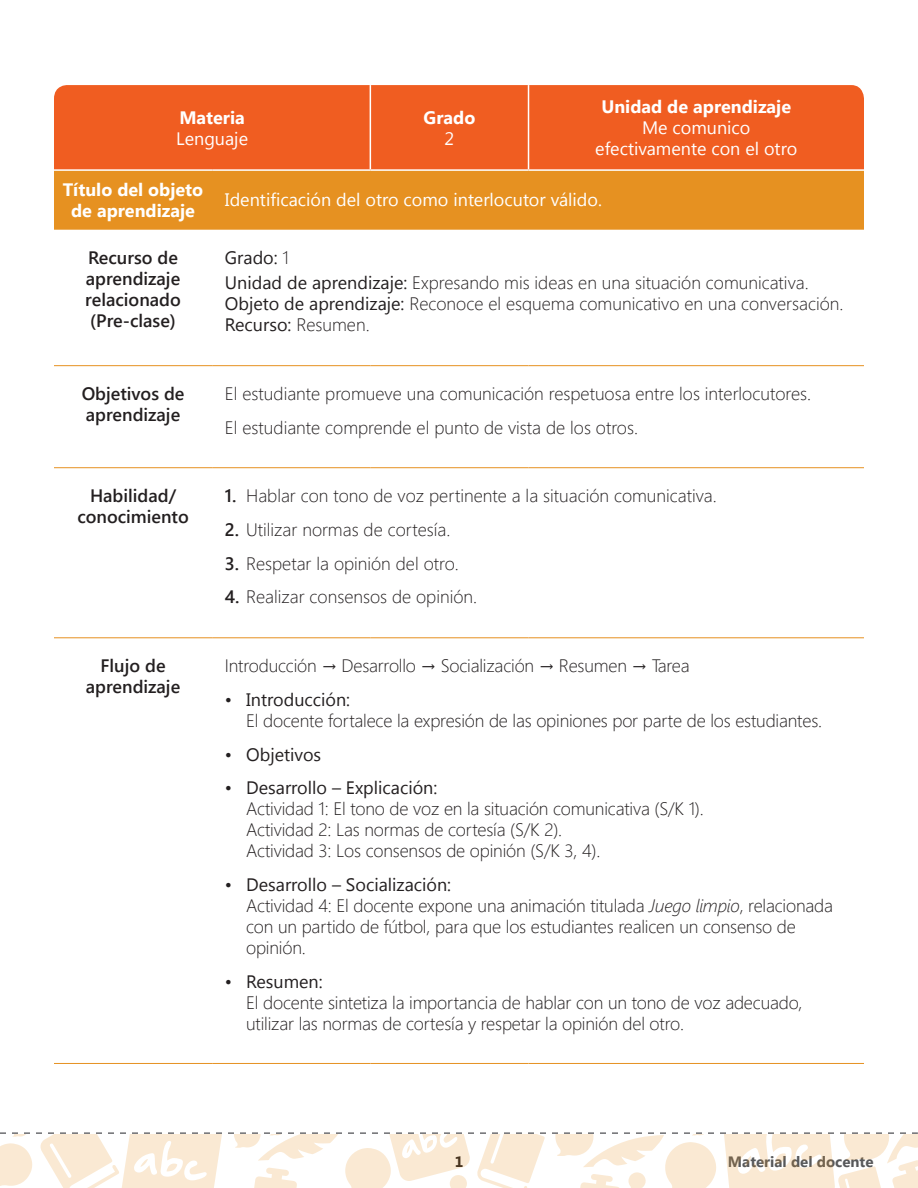
<style>
.page{position:relative;width:918px;height:1188px;background:#fff}
.page>*{position:absolute;margin:0;border:0;box-sizing:border-box;transform-origin:0 0}
.t1{font:300 18px/21px "Segoe UI";letter-spacing:-.01em;color:#231f20}
.t2{font:600 18px/21px "Segoe UI";color:#231f20}
.t3{font:18px/21px "Segoe UI";color:#fff;text-align:center}
.t4{font:700 18px/21px "Segoe UI";color:#fff;text-align:center}
.t5{font:18px "Segoe UI";color:#231f20}
.t6{font:700 15px "Segoe UI";color:#57585a}
.t7{font:700 15px "Segoe UI";color:#231f20}
.s1{font-weight:400}
.s2{font-weight:600}
.s3{font-style:italic}
</style>
<div class="page">
<svg style="left:0;top:1132px;width:918px;height:56px"></svg>
<div style="left:54px;top:85px;width:810px;height:84px;background:#f05d21"></div>
<div style="left:54px;top:171px;width:810px;height:59px;background:#e69121"></div>
<hr style="left:370px;top:85px;width:1px;height:84px;background:#fff">
<hr style="left:528px;top:85px;width:1px;height:84px;background:#fff">
<hr style="left:54px;top:467px;width:158px;height:1px;background:#e69121">
<hr style="left:212px;top:467px;width:158px;height:1px;background:#e69121">
<hr style="left:370px;top:467px;width:159px;height:1px;background:#e69121">
<hr style="left:529px;top:467px;width:335px;height:1px;background:#e69121">
<hr style="left:54px;top:637px;width:158px;height:1px;background:#e69121">
<hr style="left:212px;top:637px;width:158px;height:1px;background:#e69121">
<hr style="left:370px;top:637px;width:159px;height:1px;background:#e69121">
<hr style="left:529px;top:637px;width:335px;height:1px;background:#e69121">
<hr style="left:54px;top:1063px;width:158px;height:1px;background:#e69121">
<hr style="left:212px;top:1063px;width:158px;height:1px;background:#e69121">
<hr style="left:370px;top:1063px;width:159px;height:1px;background:#e69121">
<hr style="left:529px;top:1063px;width:335px;height:1px;background:#e69121">
<hr style="left:54px;top:365px;width:158px;height:1px;background:#e69121">
<hr style="left:212px;top:365px;width:158px;height:1px;background:#e69121">
<hr style="left:370px;top:365px;width:159px;height:1px;background:#e69121">
<hr style="left:529px;top:365px;width:335px;height:1px;background:#e69121">
<p class="t4" style="left:179px;top:106px;width:67px">Materia</p>
<p class="t3" style="left:176px;top:127px;width:73px">Lenguaje</p>
<p class="t4" style="left:424px;top:106px;width:53px">Grado</p>
<p class="t3" style="left:445px;top:127px;width:11px">2</p>
<p class="t4" style="left:601px;top:95px;width:191px">Unidad de aprendizaje</p>
<p class="t3" style="left:595px;top:116px;width:203px">Me comunico efectivamente con el otro</p>
<p class="t4" style="left:63px;top:178px;width:142px">Título del objeto de aprendizaje</p>
<p class="t3" style="left:225px;top:189px;width:379px">Identificación del otro como interlocutor válido.</p>
<p class="t2" style="left:85px;top:247px;width:97px">Recurso de aprendizaje relacionado (Pre-clase)</p>
<p class="t1" style="left:225px;top:244px;width:585px;line-height:25.2px"><span class="s1">Grado:</span> 1<br><span class="s1">Unidad de aprendizaje:</span> Expresando mis ideas en una situación comunicativa.</p>
<p class="t1" style="left:225px;top:293px;width:620px"><span class="s1">Objeto de aprendizaje:</span> Reconoce el esquema comunicativo en una conversación.<br><span class="s1">Recurso:</span> Resumen.</p>
<p class="t2" style="left:82px;top:383px;width:104px">Objetivos de aprendizaje</p>
<p class="t1" style="left:225px;top:376px;width:588px;line-height:33.8px">El estudiante promueve una comunicación respetuosa entre los interlocutores.<br>El estudiante comprende el punto de vista de los otros.</p>
<p class="t2" style="left:77px;top:485px;width:113px;text-align:center">Habilidad/ conocimiento</p>
<p class="t1" style="left:225px;top:484px;width:493px"><span class="s2">1.</span> Hablar con tono de voz pertinente a la situación comunicativa.</p>
<p class="t1" style="left:225px;top:518px;width:227px"><span class="s2">2.</span> Utilizar normas de cortesía.</p>
<p class="t1" style="left:225px;top:552px;width:235px"><span class="s2">3.</span> Respetar la opinión del otro.</p>
<p class="t1" style="left:225px;top:586px;width:254px"><span class="s2">4.</span> Realizar consensos de opinión.</p>
<p class="t2" style="left:86px;top:655px;width:96px;text-align:center">Flujo de aprendizaje</p>
<p class="t1" style="left:225px;top:654px;width:466px">Introducción → Desarrollo → Socialización → Resumen → Tarea</p>
<p class="t5" style="left:225px;top:687px;width:127px">• Introducción:</p>
<p class="t1" style="left:246px;top:709px;width:577px">El docente fortalece la expresión de las opiniones por parte de los estudiantes.</p>
<p class="t5" style="left:225px;top:742px;width:98px">• Objetivos</p>
<p class="t5" style="left:225px;top:776px;width:214px">• Desarrollo – Explicación:</p>
<p class="t1" style="left:246px;top:798px;width:459px">Actividad 1: El tono de voz en la situación comunicativa (S/K 1).<br>Actividad 2: Las normas de cortesía (S/K 2).<br>Actividad 3: Los consensos de opinión (S/K 3, 4).</p>
<p class="t1" style="left:246px;top:874px;width:588px;text-indent:-21px"><span class="s1">• Desarrollo – Socialización:<br></span>Actividad 4: El docente expone una animación titulada <span class="s3">Juego limpio</span>, relacionada con un partido de fútbol, para que los estudiantes realicen un consenso de opinión.</p>
<p class="t5" style="left:225px;top:969px;width:99px">• Resumen:</p>
<p class="t1" style="left:246px;top:991px;width:558px">El docente sintetiza la importancia de hablar con un tono de voz adecuado, utilizar las normas de cortesía y respetar la opinión del otro.</p>
<p class="t7" style="left:455px;top:1151px;width:10px">1</p>
<p class="t6" style="left:728px;top:1151px;width:147px">Material del docente</p>
</div>
